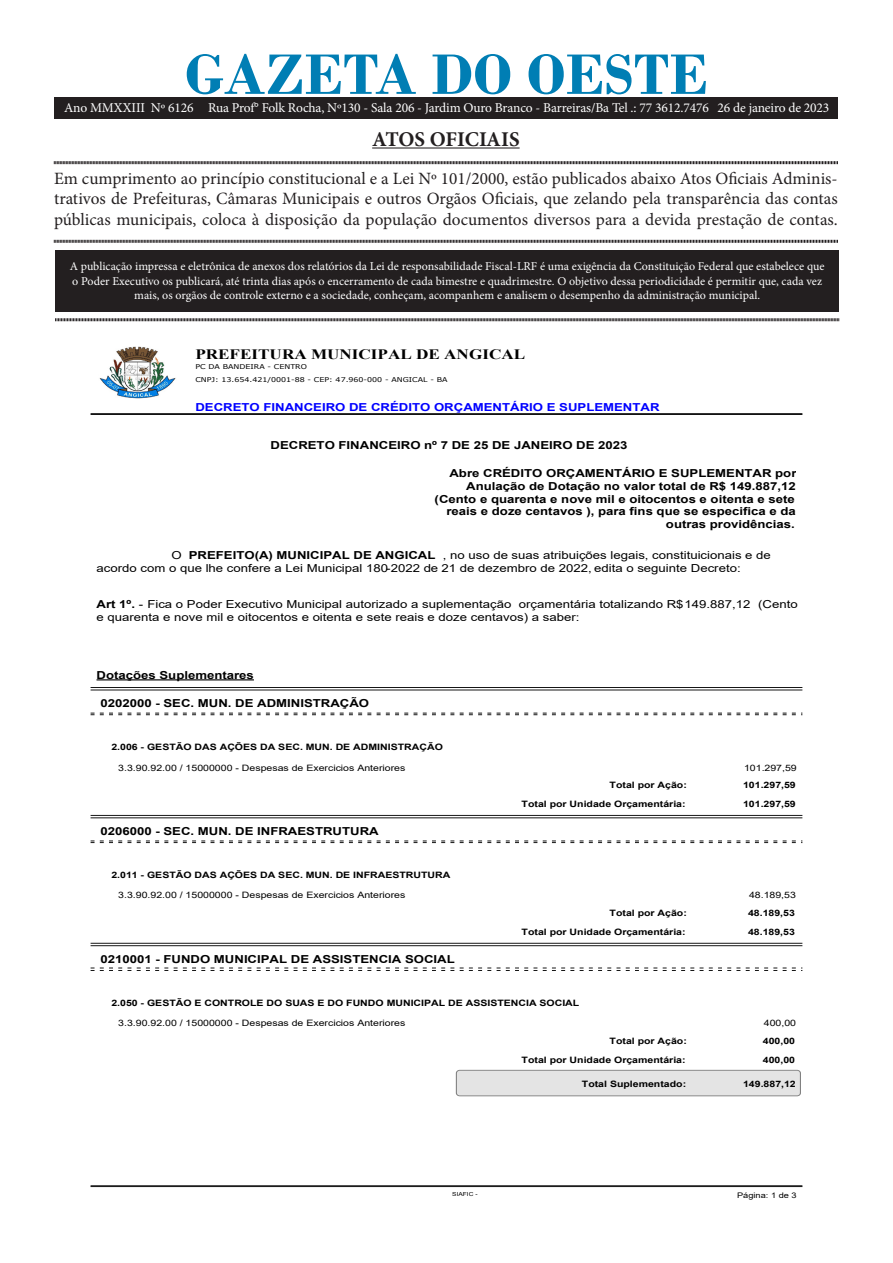
<style>
.page{position:relative;width:893px;height:1263px;background:#fff}
.page>*{position:absolute;margin:0;border:0;box-sizing:border-box;transform-origin:0 0}
.t1{font:700 60px "Bodoni";color:#007eb4}
.t2{font:700 21px "Minion Pro";letter-spacing:-.005em;color:#231f20}
.t3{font:17.25px/20.7px "Minion Pro";color:#231f20;text-align:justify}
.t4{font:700 14.25px "Times New Roman";color:#000;scale:1.2 1}
.t5{font:13.5px "Minion Pro";letter-spacing:-.01em;color:#fff}
.t6{font:12px/14.4px "Minion Pro";color:#fff;text-align:center}
.t7{font:700 10.95px/12.6px "Arial";color:#000;text-align:right;scale:1.2 1}
.t8{font:10.95px/12.3px "Arial";color:#000;scale:1.2 1}
.t9{font:700 10.95px "Arial";color:#00f;scale:1.2 1}
.t10{font:700 8.85px "Arial";color:#000;scale:1.2 1}
.t11{font:8.85px "Arial";color:#000;scale:1.2 1}
.t12{font:7.65px "Arial";color:#000;scale:1.2 1}
.t13{font:6.6px/13.2px "Verdana";color:#000;scale:1.2 1}
.t14{font:5.55px "Arial";color:#000;scale:1.2 1}
.s1{font-weight:700}
</style>
<div class="page">
<div style="left:55px;top:250px;width:784px;height:61px;background:#231f20"></div>
<hr style="left:372px;top:147px;width:148px;height:2px;background:#231f20">
<svg style="left:54px;top:161px;width:784px;height:4px;background:#908e8e"></svg>
<svg style="left:54px;top:239px;width:784px;height:4px;background:#908e8e"></svg>
<svg style="left:55px;top:318px;width:784px;height:4px;background:#908e8e"></svg>
<div style="left:54px;top:98px;width:784px;height:20px;background:#231f20"></div>
<img style="left:99px;top:346px;width:77px;height:53px">
<hr style="left:91px;top:413px;width:711px;height:1px;background:#000">
<hr style="left:91px;top:414px;width:711px;height:1px;background:#000">
<hr style="left:97px;top:679px;width:157px;height:1px;background:#000">
<hr style="left:91px;top:687px;width:711px;height:1px;background:#000">
<hr style="left:91px;top:689px;width:711px;height:1px;background:#000">
<svg style="left:91px;top:713px;width:711px;height:2px"></svg>
<hr style="left:91px;top:815px;width:711px;height:1px;background:#000">
<hr style="left:91px;top:817px;width:711px;height:1px;background:#000">
<svg style="left:91px;top:840px;width:711px;height:3px"></svg>
<hr style="left:91px;top:943px;width:711px;height:1px;background:#000">
<hr style="left:91px;top:945px;width:711px;height:1px;background:#000">
<svg style="left:91px;top:967px;width:711px;height:4px"></svg>
<div style="left:456px;top:1070px;width:344px;height:26px;background:#e4e4e4;border-radius:3px"></div>
<div style="left:456px;top:1070px;width:345px;height:26px;border:1px solid #808080;border-radius:3px"></div>
<hr style="left:91px;top:1185px;width:711px;height:1px;background:#000">
<hr style="left:91px;top:1186px;width:711px;height:1px;background:#000">
<p class="t1" style="left:185px;top:39px;width:525px">GAZETA DO OESTE</p>
<p class="t2" style="left:372px;top:124px;width:149px">ATOS OFICIAIS</p>
<p class="t3" style="left:54px;top:168px;width:785px">Em cumprimento ao princípio constitucional e a Lei Nº 101/2000, estão publicados abaixo Atos Oficiais Adminis&shy;trativos de Prefeituras, Câmaras Municipais e outros Orgãos Oficiais, que zelando pela transparência das contas públicas municipais, coloca à disposição da população documentos diversos para a devida prestação de contas.</p>
<p class="t6" style="left:70px;top:259px;width:756px">A publicação impressa e eletrônica de anexos dos relatórios da Lei de responsabilidade Fiscal-LRF é uma exigência da Constituição Federal que estabelece que o Poder Executivo os publicará, até trinta dias após o encerramento de cada bimestre e quadrimestre. O objetivo dessa periodicidade é permitir que, cada vez mais, os orgãos de controle externo e a sociedade, conheçam, acompanhem e analisem o desempenho da administração municipal.</p>
<p class="t5" style="left:64px;top:98px;width:767px">Ano MMXXIII Nº 6126 Rua Prof° Folk Rocha, Nº130 - Sala 206 - Jardim Ouro Branco - Barreiras/Ba Tel .: 77 3612.7476 26 de janeiro de 2023</p>
<p class="t4" style="left:195px;top:344px;width:276px">PREFEITURA MUNICIPAL DE ANGICAL</p>
<p class="t13" style="left:195px;top:360px;width:212px">PC DA BANDEIRA - CENTRO<br>CNPJ: 13.654.421/0001-88 - CEP: 47.960-000 - ANGICAL - BA</p>
<p class="t9" style="left:195px;top:399px;width:388px">DECRETO FINANCEIRO DE CRÉDITO ORÇAMENTÁRIO E SUPLEMENTAR</p>
<p class="t7" style="left:270px;top:439px;width:299px">DECRETO FINANCEIRO nº 7 DE 25 DE JANEIRO DE 2023</p>
<p class="t7" style="left:435px;top:467px;width:303px">Abre CRÉDITO ORÇAMENTÁRIO E SUPLEMENTAR por Anulação de Dotação no valor total de R$ 149.887,12 (Cento e quarenta e nove mil e oitocentos e oitenta e sete reais e doze centavos ), para fins que se especifica e da outras providências.</p>
<p class="t8" style="left:97px;top:549px;width:563px;text-indent:75px">O <span class="s1">PREFEITO(A) MUNICIPAL DE ANGICAL</span> , no uso de suas atribuições legais, constituicionais e de acordo com o que lhe confere a Lei Municipal 180-2022 de 21 de dezembro de 2022, edita o seguinte Decreto:</p>
<p class="t8" style="left:97px;top:598px;width:586px"><span class="s1">Art 1º.</span> - Fica o Poder Executivo Municipal autorizado a suplementação orçamentária totalizando R$149.887,12 (Cento e quarenta e nove mil e oitocentos e oitenta e sete reais e doze centavos ) a saber:</p>
<p class="t7" style="left:97px;top:669px;width:133px">Dotações Suplementares</p>
<p class="t7" style="left:100px;top:697px;width:225px">0202000 - SEC. MUN. DE ADMINISTRAÇÃO</p>
<p class="t10" style="left:111px;top:741px;width:278px">2.006 - GESTÃO DAS AÇÕES DA SEC. MUN. DE ADMINISTRAÇÃO</p>
<p class="t11" style="left:118px;top:761px;width:241px">3.3.90.92.00 / 15000000 - Despesas de Exercicios Anteriores</p>
<p class="t11" style="left:744px;top:761px;width:45px">101.297,59</p>
<p class="t10" style="left:610px;top:778px;width:66px">Total por Ação:</p>
<p class="t10" style="left:743px;top:778px;width:45px">101.297,59</p>
<p class="t10" style="left:522px;top:797px;width:138px">Total por Unidade Orçamentária:</p>
<p class="t10" style="left:743px;top:797px;width:45px">101.297,59</p>
<p class="t7" style="left:100px;top:825px;width:233px">0206000 - SEC. MUN. DE INFRAESTRUTURA</p>
<p class="t10" style="left:111px;top:868px;width:284px">2.011 - GESTÃO DAS AÇÕES DA SEC. MUN. DE INFRAESTRUTURA</p>
<p class="t11" style="left:118px;top:889px;width:241px">3.3.90.92.00 / 15000000 - Despesas de Exercicios Anteriores</p>
<p class="t11" style="left:749px;top:889px;width:41px">48.189,53</p>
<p class="t10" style="left:610px;top:906px;width:66px">Total por Ação:</p>
<p class="t10" style="left:748px;top:906px;width:41px">48.189,53</p>
<p class="t10" style="left:522px;top:925px;width:138px">Total por Unidade Orçamentária:</p>
<p class="t10" style="left:748px;top:925px;width:41px">48.189,53</p>
<p class="t7" style="left:100px;top:952px;width:297px">0210001 - FUNDO MUNICIPAL DE ASSISTENCIA SOCIAL</p>
<p class="t10" style="left:111px;top:996px;width:391px">2.050 - GESTÃO E CONTROLE DO SUAS E DO FUNDO MUNICIPAL DE ASSISTENCIA SOCIAL</p>
<p class="t11" style="left:118px;top:1017px;width:241px">3.3.90.92.00 / 15000000 - Despesas de Exercicios Anteriores</p>
<p class="t11" style="left:764px;top:1017px;width:28px">400,00</p>
<p class="t10" style="left:610px;top:1034px;width:66px">Total por Ação:</p>
<p class="t10" style="left:763px;top:1034px;width:28px">400,00</p>
<p class="t10" style="left:522px;top:1053px;width:138px">Total por Unidade Orçamentária:</p>
<p class="t10" style="left:763px;top:1053px;width:28px">400,00</p>
<p class="t10" style="left:582px;top:1077px;width:88px">Total Suplementado:</p>
<p class="t10" style="left:743px;top:1077px;width:45px">149.887,12</p>
<p class="t14" style="left:452px;top:1190px;width:23px">SIAFIC -</p>
<p class="t12" style="left:737px;top:1190px;width:51px">Página: 1 de 3</p>
</div>
